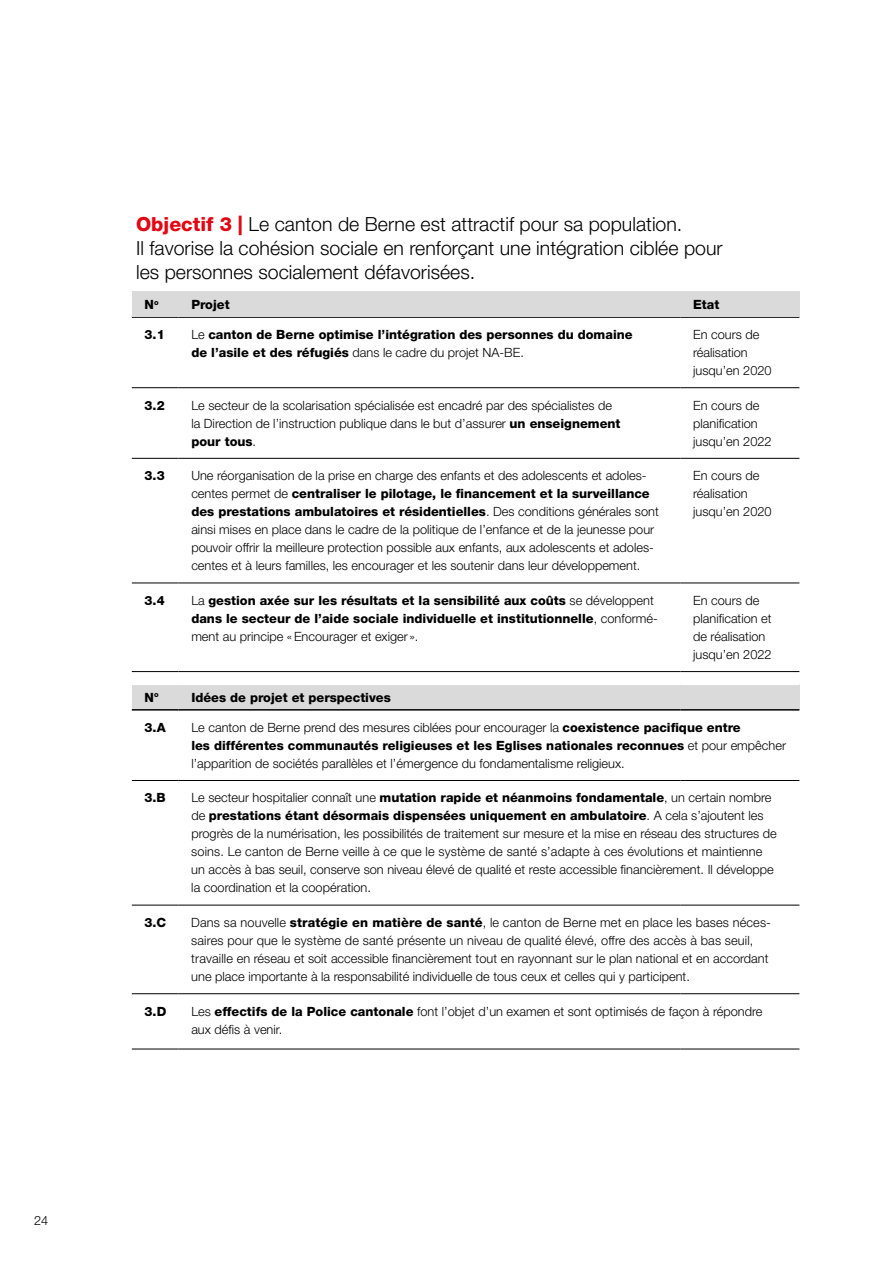
<style>
.page{position:relative;width:893px;height:1263px;background:#fff}
.page>*{position:absolute;margin:0;border:0;box-sizing:border-box;transform-origin:0 0}
.t1{font:300 19.5px/24px "Helvetica Neue LT Std";color:#000}
.t2{font:300 12.75px/18px "Helvetica Neue LT Std";color:#000}
.t3{font:800 12.75px/18px "Helvetica Neue LT Std";color:#000}
.s1{font-weight:800;color:#e30613}
.s2{font-weight:300}
.s3{font-weight:800}
</style>
<div class="page">
<hr style="left:132px;top:583px;width:47px;height:1px;background:#000">
<hr style="left:179px;top:583px;width:501px;height:1px;background:#000">
<hr style="left:680px;top:583px;width:119px;height:1px;background:#000">
<hr style="left:132px;top:458px;width:47px;height:1px;background:#000">
<hr style="left:179px;top:458px;width:501px;height:1px;background:#000">
<hr style="left:680px;top:458px;width:119px;height:1px;background:#000">
<hr style="left:132px;top:387px;width:47px;height:1px;background:#000">
<hr style="left:179px;top:387px;width:501px;height:1px;background:#000">
<hr style="left:680px;top:387px;width:119px;height:1px;background:#000">
<hr style="left:132px;top:316px;width:47px;height:2px;background:#000">
<hr style="left:179px;top:316px;width:501px;height:2px;background:#000">
<hr style="left:680px;top:316px;width:119px;height:2px;background:#000">
<div style="left:680px;top:292px;width:119px;height:25px;background:#dadada"></div>
<div style="left:179px;top:292px;width:501px;height:25px;background:#dadada"></div>
<div style="left:132px;top:292px;width:47px;height:25px;background:#dadada"></div>
<hr style="left:132px;top:1049px;width:47px;height:1px;background:#000">
<hr style="left:179px;top:1049px;width:501px;height:1px;background:#000">
<hr style="left:680px;top:1049px;width:119px;height:1px;background:#000">
<hr style="left:132px;top:671px;width:47px;height:1px;background:#000">
<hr style="left:179px;top:671px;width:501px;height:1px;background:#000">
<hr style="left:680px;top:671px;width:119px;height:1px;background:#000">
<hr style="left:132px;top:993px;width:47px;height:1px;background:#000">
<hr style="left:179px;top:993px;width:501px;height:1px;background:#000">
<hr style="left:680px;top:993px;width:119px;height:1px;background:#000">
<hr style="left:132px;top:905px;width:47px;height:1px;background:#000">
<hr style="left:179px;top:905px;width:501px;height:1px;background:#000">
<hr style="left:680px;top:905px;width:119px;height:1px;background:#000">
<hr style="left:132px;top:780px;width:47px;height:1px;background:#000">
<hr style="left:179px;top:780px;width:501px;height:1px;background:#000">
<hr style="left:680px;top:780px;width:119px;height:1px;background:#000">
<div style="left:132px;top:684px;width:47px;height:26px;background:#dadada"></div>
<div style="left:179px;top:684px;width:620px;height:26px;background:#dadada"></div>
<hr style="left:132px;top:709px;width:47px;height:2px;background:#000">
<hr style="left:179px;top:709px;width:501px;height:2px;background:#000">
<hr style="left:680px;top:709px;width:119px;height:2px;background:#000">
<hr style="left:132px;top:684px;width:47px;height:1px;background:#fff">
<hr style="left:179px;top:684px;width:501px;height:1px;background:#fff">
<hr style="left:680px;top:684px;width:119px;height:1px;background:#fff">
<p class="t2" style="left:34px;top:1211px;width:16px">24</p>
<h3 class="t1" style="left:136px;top:211px;width:588px"><span class="s1">Objectif 3 |</span> Le canton de Berne est attractif pour sa population.<br>Il favorise la cohésion sociale en renforçant une intégration ciblée pour les personnes socialement défavorisées.</h3>
<p class="t3" style="left:145px;top:295px;width:16px">N<sup>o</sup></p>
<p class="t3" style="left:191px;top:295px;width:40px">Projet</p>
<p class="t3" style="left:693px;top:295px;width:28px">Etat</p>
<p class="t3" style="left:145px;top:325px;width:22px">3.1</p>
<p class="t3" style="left:191px;top:325px;width:443px"><span class="s2">Le</span> canton de Berne optimise l’intégration des personnes du domaine de l’asile et des réfugiés <span class="s2">dans le cadre du projet NA-BE.</span></p>
<p class="t2" style="left:693px;top:325px;width:80px">En cours de réalisation jusqu’en 2020</p>
<p class="t3" style="left:145px;top:396px;width:22px">3.2</p>
<p class="t2" style="left:191px;top:396px;width:431px">Le secteur de la scolarisation spécialisée est encadré par des spécialistes de la Direction de l’instruction publique dans le but d’assurer <span class="s3">un enseignement pour tous</span>.</p>
<p class="t2" style="left:693px;top:396px;width:80px">En cours de planifcation jusqu’en 2022</p>
<p class="t3" style="left:145px;top:467px;width:22px">3.3</p>
<p class="t2" style="left:191px;top:466px;width:469px">Une réorganisation de la prise en charge des enfants et des adolescents et adoles&shy;centes permet de <span class="s3">centraliser le pilotage, le fnancement et la surveillance des prestations ambulatoires et résidentielles</span>. Des conditions générales sont ainsi mises en place dans le cadre de la politique de l’enfance et de la jeunesse pour pouvoir offrir la meilleure protection possible aux enfants, aux adolescents et adoles&shy;centes et à leurs familles, les encourager et les soutenir dans leur développement.</p>
<p class="t2" style="left:693px;top:466px;width:80px">En cours de réalisation jusqu’en 2020</p>
<p class="t3" style="left:145px;top:591px;width:22px">3.4</p>
<p class="t3" style="left:191px;top:591px;width:468px"><span class="s2">La</span> gestion axée sur les résultats et la sensibilité aux coûts <span class="s2">se développent </span>dans le secteur de l’aide sociale individuelle et institutionnelle<span class="s2">, conformé&shy;ment au principe « Encourager et exiger ».</span></p>
<p class="t2" style="left:693px;top:591px;width:80px">En cours de planifcation et de réalisation jusqu’en 2022</p>
<p class="t3" style="left:145px;top:688px;width:15px">N<sup>o</sup></p>
<p class="t3" style="left:191px;top:688px;width:201px">Idées de projet et perspectives</p>
<p class="t3" style="left:145px;top:718px;width:23px">3.A</p>
<p class="t2" style="left:191px;top:718px;width:596px">Le canton de Berne prend des mesures ciblées pour encourager la <span class="s3">coexistence pacifque entre<br>les différentes communautés religieuses et les Eglises nationales reconnues</span> et pour empêcher l’apparition de sociétés parallèles et l’émergence du fondamentalisme religieux.</p>
<p class="t3" style="left:145px;top:789px;width:23px">3.B</p>
<p class="t2" style="left:191px;top:788px;width:587px">Le secteur hospitalier connaît une <span class="s3">mutation rapide et néanmoins fondamentale</span>, un certain nombre de <span class="s3">prestations étant désormais dispensées uniquement en ambulatoire</span>. A cela s’ajoutent les progrès de la numérisation, les possibilités de traitement sur mesure et la mise en réseau des structures de soins. Le canton de Berne veille à ce que le système de santé s’adapte à ces évolutions et maintienne un accès à bas seuil, conserve son niveau élevé de qualité et reste accessible fnancièrement. Il développe la coordination et la coopération.</p>
<p class="t3" style="left:145px;top:913px;width:23px">3.C</p>
<p class="t2" style="left:191px;top:913px;width:581px">Dans sa nouvelle <span class="s3">stratégie en matière de santé</span>, le canton de Berne met en place les bases néces&shy;saires pour que le système de santé présente un niveau de qualité élevé, offre des accès à bas seuil, travaille en réseau et soit accessible fnancièrement tout en rayonnant sur le plan national et en accordant une place importante à la responsabilité individuelle de tous ceux et celles qui y participent.</p>
<p class="t3" style="left:145px;top:1002px;width:23px">3.D</p>
<p class="t2" style="left:191px;top:1002px;width:573px">Les <span class="s3">effectifs de la Police cantonale</span> font l’objet d’un examen et sont optimisés de façon à répondre aux défs à venir.</p>
</div>
